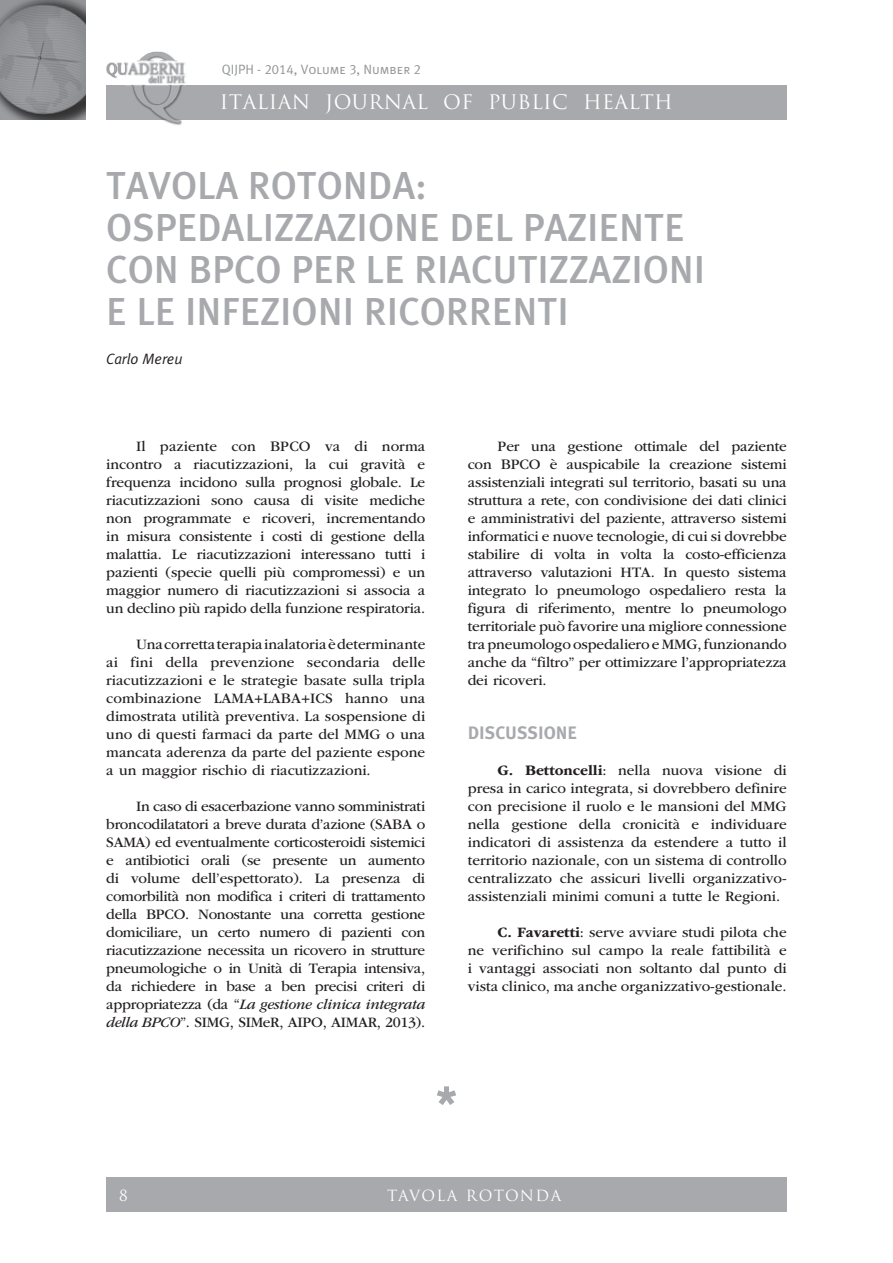
<style>
.page{position:relative;width:893px;height:1263px;background:#fff}
.page>*{position:absolute;margin:0;border:0;box-sizing:border-box;transform-origin:0 0}
.t1{font:500 39px/42px "Meta Plus";color:#a8a9ad}
.t2{font:19.5px "Trajan Pro";letter-spacing:.02em;color:#fff}
.t3{font:18px "Meta Plus Bold Caps";color:#a8a9ad}
.t4{font:15px/18px "ITC Garamond Std";letter-spacing:-.005em;color:#231f20;text-align:justify}
.t5{font:15px "Trajan Pro";color:#fff}
.t6{font:italic 15px "Meta Plus Normal";color:#231f20}
.t7{font:13.5px "Meta Plus Normal Caps";color:#939598}
.s1{font-style:italic}
.s2{font-weight:700}
</style>
<div class="page">
<img style="left:0;top:0;width:85px;height:119px">
<div style="left:106px;top:85px;width:681px;height:34px;background:#a8a9ad"></div>
<img style="left:106px;top:51px;width:80px;height:74px">
<div style="left:106px;top:1178px;width:56px;height:34px;background:#a8a9ad"></div>
<div style="left:162px;top:1178px;width:625px;height:34px;background:#a8a9ad"></div>
<svg style="left:437px;top:1086px;width:19px;height:19px"></svg>
<p class="t7" style="left:222px;top:62px;width:201px">QIJPH - 2014, Volume 3, Number 2</p>
<h2 class="t2" style="left:220px;top:90px;width:455px">ITALIAN JOURNAL OF PUBLIC HEALTH</h2>
<h1 class="t1" style="left:106px;top:164px;width:166px">TAVOLA ROTOND</h1>
<h1 class="t1" style="left:393px;top:164px;width:36px">A:</h1>
<h1 class="t1" style="left:106px;top:206px;width:252px">OSPEDALIZZAZIONE</h1>
<h1 class="t1" style="left:106px;top:206px;width:481px;text-indent:343px">DE L PAZIENTE<br>CON BPCO PER  LE RIACUTIZZ</h1>
<h1 class="t1" style="left:589px;top:248px;width:42px">AZIONI</h1>
<h1 class="t1" style="left:106px;top:290px;width:153px">E LE IN FEZIONI</h1>
<h1 class="t1" style="left:364px;top:290px;width:78px">RI CORRENTI</h1>
<p class="t6" style="left:106px;top:351px;width:78px">Carlo Mereu</p>
<p class="t4" style="left:106px;top:437px;width:320px;text-indent:30px">Il paziente con BPCO va di norma incontro a riacutizzazioni, la cui gravità e frequenza incidono sulla prognosi globale. Le riacutizzazioni sono causa di visite mediche non programmate e ricoveri, incrementando in misura consistente i costi di gestione della malattia. Le riacutizzazioni interessano tutti i pazienti (specie quelli più compromessi) e un maggior numero di riacutizzazioni si associa a un declino più rapido della funzione respiratoria.</p>
<p class="t4" style="left:106px;top:635px;width:321px;text-indent:30px">Una corretta terapia inalatoria è determinante ai fini della prevenzione secondaria delle riacutizzazioni e le strategie basate sulla tripla combinazione LAMA+LABA+ICS hanno una dimostrata utilità preventiva. La sospensione di uno di questi farmaci da parte del MMG o una mancata aderenza da parte del paziente espone a un maggior rischio di riacutizzazioni.</p>
<p class="t4" style="left:106px;top:797px;width:320px;text-indent:30px">In caso di esacerbazione vanno somministrati broncodilatatori a breve durata d’azione (SABA o SAMA) ed eventualmente corticosteroidi sistemici e antibiotici orali (se presente un aumento di volume dell’espettorato). La presenza di comorbilità non modifica i criteri di trattamento della BPCO. Nonostante una corretta gestione domiciliare, un certo numero di pazienti con riacutizzazione necessita un ricovero in strutture pneumologiche o in Unità di Terapia intensiva, da richiedere in base a ben precisi criteri di appropriatezza (da “<span class="s1">La gestione clinica integrata della BPCO</span>”. SIMG, SIMeR, AIPO, AIMAR, 2013).</p>
<p class="t4" style="left:468px;top:437px;width:321px;text-indent:30px">Per una gestione ottimale del paziente con BPCO è auspicabile la creazione sistemi assistenziali integrati sul territorio, basati su una struttura a rete, con condivisione dei dati clinici e amministrativi del paziente, attraverso sistemi informatici e nuove tecnologie, di cui si dovrebbe stabilire di volta in volta la costo-efficienza attraverso valutazioni HTA. In questo sistema integrato lo pneumologo ospedaliero resta la figura di riferimento, mentre lo pneumologo territoriale può favorire una migliore connessione tra pneumologo ospedaliero e MMG, funzionando anche da “filtro” per ottimizzare l’appropriatezza dei ricoveri.</p>
<p class="t3" style="left:468px;top:722px;width:111px">DISCUSSIONE</p>
<p class="t4" style="left:468px;top:761px;width:320px;text-indent:30px"><span class="s2">G. Bettoncelli</span>: nella nuova visione di presa in carico integrata, si dovrebbero definire con precisione il ruolo e le mansioni del MMG nella gestione della cronicità e individuare indicatori di assistenza da estendere a tutto il territorio nazionale, con un sistema di controllo centralizzato che assicuri livelli organizzativo&shy;assistenziali minimi comuni a tutte le Regioni.</p>
<p class="t4" style="left:468px;top:923px;width:320px;text-indent:30px"><span class="s2">C. Favaretti</span>: serve avviare studi pilota che ne verifichino sul campo la reale fattibilità e i vantaggi associati non soltanto dal punto di vista clinico, ma anche organizzativo-gestionale.</p>
<p class="t5" style="left:119px;top:1185px;width:10px">8</p>
<p class="t5" style="left:387px;top:1185px;width:25px">TAVOLA</p>
<p class="t5" style="left:466px;top:1185px;width:15px">ROTON</p>
<p class="t5" style="left:536px;top:1185px;width:26px">DA</p>
</div>
